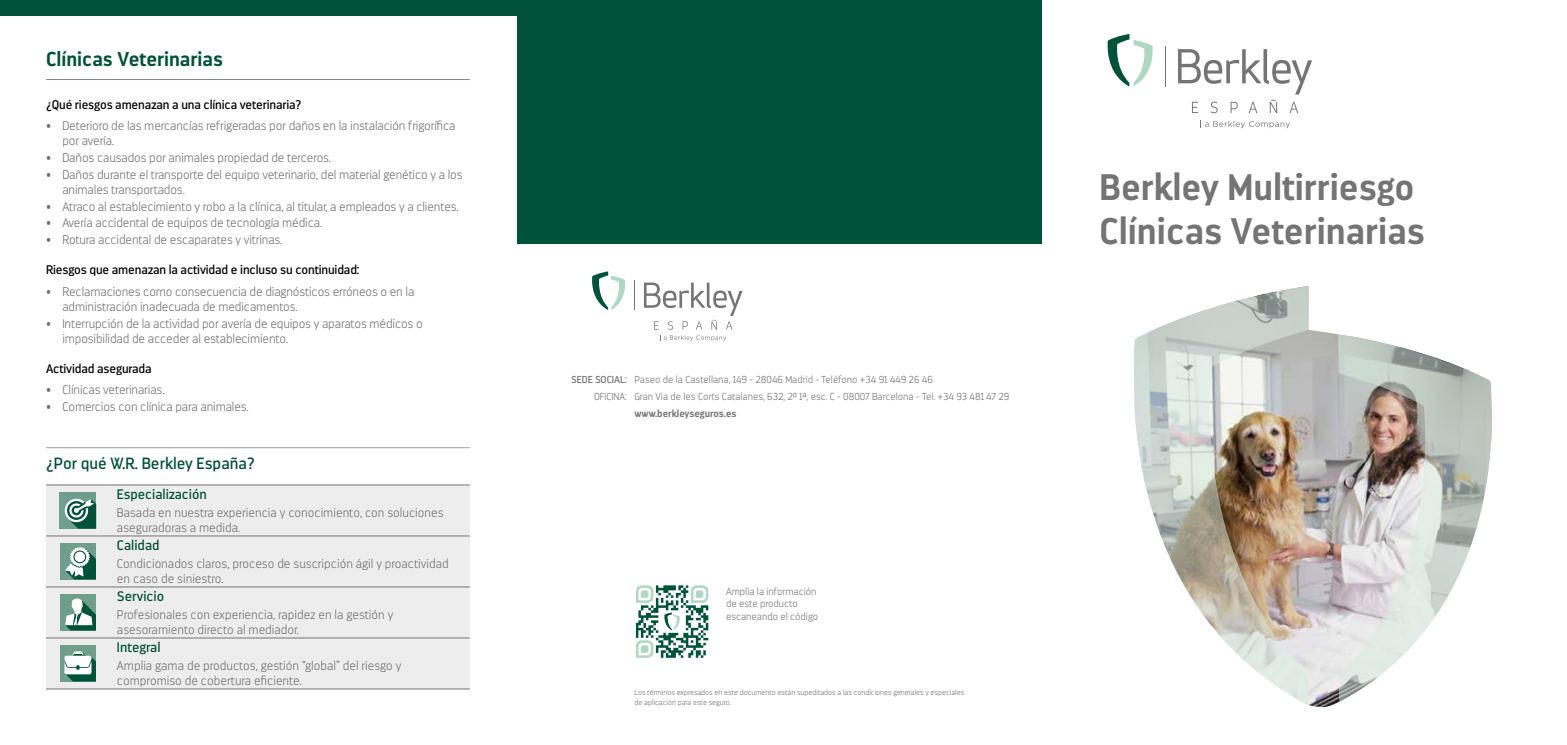
<style>
.page{position:relative;width:1567px;height:745px;background:#fff}
.page>*{position:absolute;margin:0;border:0;box-sizing:border-box;transform-origin:0 0}
.t1{font:700 36.75px/44.1px "Darwin";color:#757474}
.t2{font:700 20px "Darwin";color:#005239}
.t3{font:16.25px "Darwin";color:#005239}
.t4{font:13.75px "Darwin";color:#005239}
.t5{font:200 12.5px/15px "Darwin";letter-spacing:-.01em;color:#706f6f}
.t6{font:12.5px "Darwin";letter-spacing:-.01em;color:#000}
.t7{font:200 10.12px/12.1px "Darwin";color:#757474}
.t8{font:700 10.12px "Darwin";color:#757474}
.t9{font:200 7.5px/10px "Darwin";color:#706f6f}
.s1{font-weight:400}
</style>
<div class="page">
<img style="left:1306px;top:285px;width:35px;height:421px">
<img style="left:1134px;top:286px;width:174px;height:418px">
<svg style="left:1337px;top:334px;width:155px;height:367px"></svg>
<div style="left:0;top:0;width:523px;height:15px;background:#005239"></div>
<div style="left:517px;top:0;width:525px;height:243px;background:#005239"></div>
<svg style="left:1107px;top:34px;width:46px;height:52px"></svg>
<hr style="left:1164px;top:46px;width:1px;height:40px;background:#757474">
<svg style="left:1178px;top:49px;width:133px;height:64px"></svg>
<svg style="left:1200px;top:120px;width:89px;height:8px"></svg>
<svg style="left:592px;top:271px;width:34px;height:39px"></svg>
<hr style="left:634px;top:280px;width:1px;height:30px;background:#757474">
<svg style="left:644px;top:282px;width:98px;height:47px"></svg>
<svg style="left:660px;top:335px;width:66px;height:5px"></svg>
<svg style="left:636px;top:585px;width:72px;height:72px"></svg>
<hr style="left:46px;top:79px;width:424px;height:1px;background:#878787">
<hr style="left:46px;top:447px;width:424px;height:1px;background:#9d9d9c">
<div style="left:46px;top:485px;width:424px;height:203px;background:#ededed"></div>
<hr style="left:46px;top:484px;width:64px;height:1px;background:#757474">
<hr style="left:110px;top:484px;width:360px;height:1px;background:#757474">
<hr style="left:46px;top:535px;width:64px;height:1px;background:#757474">
<hr style="left:110px;top:535px;width:360px;height:1px;background:#757474">
<hr style="left:46px;top:586px;width:64px;height:1px;background:#757474">
<hr style="left:110px;top:586px;width:360px;height:1px;background:#757474">
<hr style="left:46px;top:637px;width:64px;height:1px;background:#757474">
<hr style="left:110px;top:637px;width:360px;height:1px;background:#757474">
<hr style="left:46px;top:688px;width:64px;height:1px;background:#757474">
<hr style="left:110px;top:688px;width:360px;height:1px;background:#757474">
<div style="left:60px;top:492px;width:36px;height:36px;background:#6f9e8d"></div>
<svg style="left:64px;top:498px;width:32px;height:30px"></svg>
<div style="left:60px;top:543px;width:36px;height:36px;background:#6f9e8d"></div>
<svg style="left:65px;top:547px;width:31px;height:32px"></svg>
<div style="left:75px;top:551px;width:10px;height:11px;background:#fff;border-radius:50%"></div>
<div style="left:60px;top:594px;width:36px;height:36px;background:#6f9e8d"></div>
<svg style="left:65px;top:598px;width:31px;height:32px"></svg>
<div style="left:60px;top:645px;width:36px;height:36px;background:#6f9e8d"></div>
<svg style="left:64px;top:651px;width:32px;height:30px"></svg>
<h2 class="t2" style="left:46px;top:47px;width:178px">Clínicas Veterinarias</h2>
<p class="t6" style="left:46px;top:97px;width:257px">¿Qué riesgos amenazan a una clínica veterinaria?</p>
<p class="t5" style="left:62px;top:118px;width:394px;text-indent:-16px">• Deterioro de las mercancías refrigeradas por daños en la instalación frigorífica por avería.</p>
<p class="t5" style="left:46px;top:150px;width:286px">• Daños causados por animales propiedad de terceros.</p>
<p class="t5" style="left:62px;top:167px;width:402px;text-indent:-16px">• Daños durante el transporte del equipo veterinario, del material genético y a los animales transportados.</p>
<p class="t5" style="left:46px;top:199px;width:414px">• Atraco al establecimiento y robo a la clínica, al titular, a empleados y a clientes.</p>
<p class="t5" style="left:46px;top:215px;width:277px">• Avería accidental de equipos de tecnología médica.</p>
<p class="t5" style="left:46px;top:232px;width:238px">• Rotura accidental de escaparates y vitrinas.</p>
<p class="t6" style="left:46px;top:262px;width:315px">Riesgos que amenazan la actividad e incluso su continuidad:</p>
<p class="t5" style="left:62px;top:284px;width:353px;text-indent:-16px">• Reclamaciones como consecuencia de diagnósticos erróneos o en la administración inadecuada de medicamentos.</p>
<p class="t5" style="left:62px;top:315px;width:362px;text-indent:-16px">• Interrupción de la actividad por avería de equipos y aparatos médicos o imposibilidad de acceder al establecimiento.</p>
<p class="t6" style="left:46px;top:360px;width:107px">Actividad asegurada</p>
<p class="t5" style="left:46px;top:382px;width:120px">• Clínicas veterinarias.</p>
<p class="t5" style="left:46px;top:399px;width:204px">• Comercios con clínica para animales.</p>
<h3 class="t3" style="left:46px;top:453px;width:210px">¿Por qué W.R. Berkley España?</h3>
<p class="t4" style="left:117px;top:485px;width:91px">Especialización</p>
<p class="t5" style="left:117px;top:505px;width:328px">Basada en nuestra experiencia y conocimiento, con soluciones aseguradoras a medida.</p>
<p class="t4" style="left:117px;top:536px;width:44px">Calidad</p>
<p class="t5" style="left:117px;top:556px;width:333px">Condicionados claros, proceso de suscripción ágil y proactividad en caso de siniestro.</p>
<p class="t4" style="left:117px;top:587px;width:49px">Servicio</p>
<p class="t5" style="left:117px;top:607px;width:278px">Profesionales con experiencia, rapidez en la gestión y asesoramiento directo al mediador.</p>
<p class="t4" style="left:117px;top:638px;width:45px">Integral</p>
<p class="t5" style="left:117px;top:658px;width:286px">Amplia gama de productos, gestión “global” del riesgo y compromiso de cobertura eficiente.</p>
<p class="t7" style="left:594px;top:370px;width:416px;line-height:17.2px;text-indent:-23px"><span class="s1">SEDE SOCIAL:</span> Paseo de la Castellana, 149 - 28046 Madrid - Teléfono +34 91 449 26 46<br>OFICINA: Gran Via de les Corts Catalanes, 632, 2º 1ª, esc. C - 08007 Barcelona - Tel. +34 93 481 47 29</p>
<p class="t8" style="left:634px;top:407px;width:104px">www.berkleyseguros.es</p>
<p class="t7" style="left:726px;top:585px;width:94px">Amplia la información de este producto escaneando el código</p>
<p class="t9" style="left:634px;top:686px;width:331px">Los términos expresados en este documento están supeditados a las condiciones generales y especiales de aplicación para este seguro.</p>
<h1 class="t1" style="left:1099px;top:165px;width:327px">Berkley Multirriesgo<br>Clínicas Veterinarias</h1>
</div>
